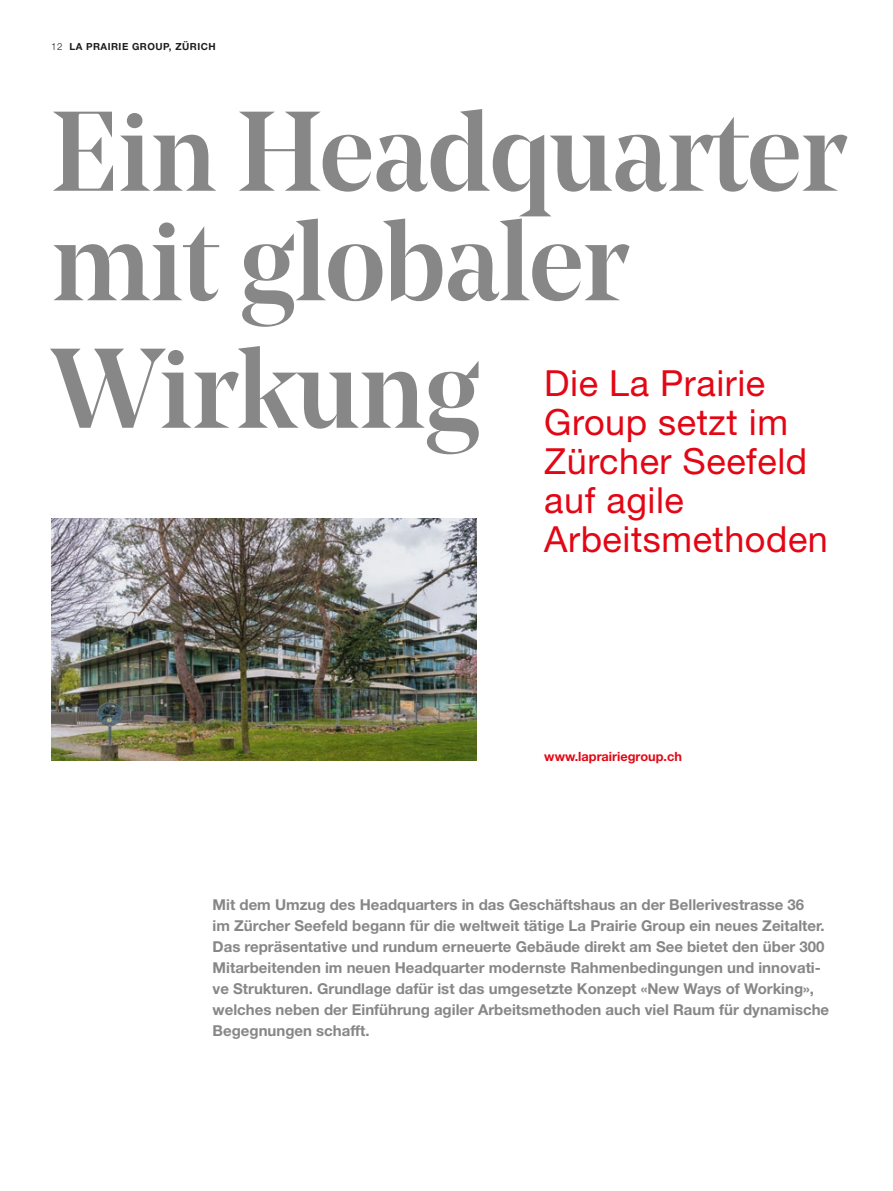
<style>
.page{position:relative;width:893px;height:1191px;background:#fff}
.page>*{position:absolute;margin:0;border:0;box-sizing:border-box;transform-origin:0 0}
.t1{font:500 112.5px/109.5px "Noe Display";letter-spacing:-.005em;color:#878787}
.t2{font:36px/39px "Helvetica Neue LT Std";letter-spacing:.015em;color:#e30614}
.t3{font:700 15px/21px "Helvetica Neue LT Std";color:#878787}
.t4{font:700 12.75px "Helvetica Neue LT Std";color:#e30614}
.t5{font:700 9.75px "Helvetica Neue LT Std";letter-spacing:.05em;color:#1d1d1b}
.s1{font-weight:300}
</style>
<div class="page">
<img style="left:51px;top:519px;width:426px;height:241px">
<p class="t5" style="left:51px;top:40px;width:166px"><span class="s1">12</span> LA PRAIRIE GROUP, ZÜRICH</p>
<h1 class="t1" style="left:51px;top:95px;width:797px">Ein Headquarter mit globaler</h1>
<h1 class="t1" style="left:51px;top:332px;width:431px">Wirkung</h1>
<h2 class="t2" style="left:544px;top:363px;width:285px">Die La Prairie<br>Group setzt im<br>Zürcher Seefeld auf agile<br>Arbeitsmethoden</h2>
<p class="t4" style="left:544px;top:748px;width:139px">www.laprairiegroup.ch</p>
<p class="t3" style="left:213px;top:894px;width:618px">Mit dem Umzug des Headquarters in das Geschäftshaus an der Bellerivestrasse 36<br>im Zürcher Seefeld begann für die weltweit tätige La Prairie Group ein neues Zeitalter.<br>Das repräsentative und rundum erneuerte Gebäude direkt am See bietet den über 300<br>Mitarbeitenden im neuen Headquarter modernste Rahmenbedingungen und innovati&shy;ve Strukturen. Grundlage dafür ist das umgesetzte Konzept «New Ways of Working», welches neben der Einführung agiler Arbeitsmethoden auch viel Raum für dynamische Begegnungen schafft.</p>
</div>
